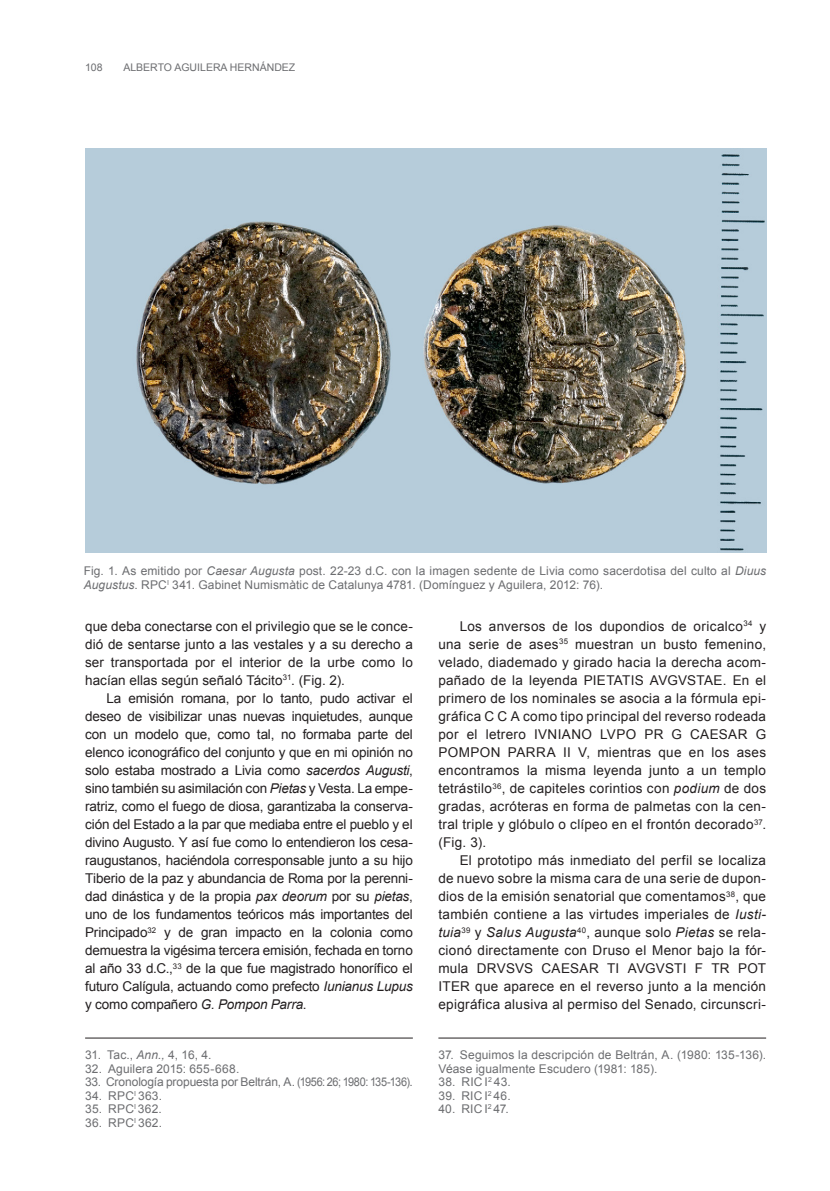
<style>
.page{position:relative;width:830px;height:1191px;background:#fff}
.page>*{position:absolute;margin:0;border:0;box-sizing:border-box;transform-origin:0 0}
.t1{font:13.5px/18px "Arial";letter-spacing:.015em;color:#231f20;text-align:justify}
.t2{font:12px/13.5px "Arial";letter-spacing:.01em;color:#6c6d70}
.t3{font:12px "Arial";letter-spacing:-.01em;color:#6c6d70}
.t4{font:10.5px "Arial";color:#6c6d70}
.s1{font-style:italic}
</style>
<div class="page">
<img style="left:85px;top:149px;width:680px;height:404px">
<hr style="left:85px;top:1037px;width:327px;height:1px;background:#231f20">
<hr style="left:438px;top:1037px;width:327px;height:1px;background:#231f20">
<p class="t4" style="left:85px;top:62px;width:19px">108</p>
<p class="t4" style="left:123px;top:62px;width:173px">ALBERTO AGUILERA HERNÁNDEZ</p>
<p class="t2" style="left:84px;top:563px;width:683px;line-height:14.4px">Fig. 1. As emitido por <span class="s1">Caesar Augusta</span> post. 22-23 d.C. con la imagen sedente de Livia como sacerdotisa del culto al <span class="s1">Diuus<br>Augustus</span>. RPC<sup>I</sup> 341. Gabinet Numismàtic de Catalunya 4781. (Domínguez y Aguilera, 2012: 76).</p>
<p class="t1" style="left:85px;top:617px;width:329px">que deba conectarse con el privilegio que se le conce&shy;dió de sentarse junto a las vestales y a su derecho a ser transportada por el interior de la urbe como lo hacían ellas según señaló Tácito<sup>31</sup>. (Fig. 2).</p>
<p class="t1" style="left:85px;top:689px;width:329px;text-indent:21px">La emisión romana, por lo tanto, pudo activar el deseo de visibilizar unas nuevas inquietudes, aunque con un modelo que, como tal, no formaba parte del elenco iconográfico del conjunto y que en mi opinión no solo estaba mostrado a Livia como <span class="s1">sacerdos Augusti</span>, sino también su asimilación con <span class="s1">Pietas</span> y Vesta. La empe&shy;ratriz, como el fuego de diosa, garantizaba la conserva&shy;ción del Estado a la par que mediaba entre el pueblo y el divino Augusto. Y así fue como lo entendieron los cesa&shy;raugustanos, haciéndola corresponsable junto a su hijo Tiberio de la paz y abundancia de Roma por la perenni&shy;dad dinástica y de la propia <span class="s1">pax deorum</span> por su <span class="s1">pietas</span>, uno de los fundamentos teóricos más importantes del Principado<sup>32</sup> y de gran impacto en la colonia como demuestra la vigésima tercera emisión, fechada en torno al año 33 d.C.,<sup>33</sup> de la que fue magistrado honorífico el futuro Calígula, actuando como prefecto <span class="s1">Iunianus Lupus </span>y como compañero <span class="s1">G. Pompon Parra</span>.</p>
<p class="t2" style="left:85px;top:1048px;width:128px">31. Tac., <span class="s1">Ann.,</span> 4, 16, 4.</p>
<p class="t2" style="left:85px;top:1062px;width:156px">32. Aguilera 2015: 655-668.</p>
<p class="t3" style="left:85px;top:1075px;width:329px">33. Cronología propuesta por Beltrán, A. (1956: 26; 1980: 135-136).</p>
<p class="t2" style="left:85px;top:1089px;width:78px">34. RPC<sup>I</sup> 363.</p>
<p class="t2" style="left:85px;top:1102px;width:78px">35. RPC<sup>I</sup> 362.</p>
<p class="t2" style="left:85px;top:1116px;width:78px">36. RPC<sup>I</sup> 362.</p>
<p class="t1" style="left:438px;top:617px;width:329px;text-indent:21px">Los anversos de los dupondios de oricalco<sup>34</sup> y una serie de ases<sup>35</sup> muestran un busto femenino, velado, diademado y girado hacia la derecha acom&shy;pañado de la leyenda PIETATIS AVGVSTAE. En el primero de los nominales se asocia a la fórmula epi&shy;gráfica C C A como tipo principal del reverso rodeada por el letrero IVNIANO LVPO PR G CAESAR G POMPON PARRA II V, mientras que en los ases encontramos la misma leyenda junto a un templo tetrástilo<sup>36</sup>, de capiteles corintios con <span class="s1">podium</span> de dos gradas, acróteras en forma de palmetas con la cen&shy;tral triple y glóbulo o clípeo en el frontón decorado<sup>37</sup>. (Fig. 3).</p>
<p class="t1" style="left:438px;top:851px;width:329px;text-indent:21px">El prototipo más inmediato del perfil se localiza de nuevo sobre la misma cara de una serie de dupon&shy;dios de la emisión senatorial que comentamos<sup>38</sup>, que también contiene a las virtudes imperiales de <span class="s1">Iusti&shy;tuia</span><sup>39</sup> y <span class="s1">Salus Augusta</span><sup>40</sup>, aunque solo <span class="s1">Pietas</span> se rela&shy;cionó directamente con Druso el Menor bajo la fór&shy;mula DRVSVS CAESAR TI AVGVSTI F TR POT ITER que aparece en el reverso junto a la mención epigráfica alusiva al permiso del Senado, circunscri-</p>
<p class="t2" style="left:438px;top:1048px;width:329px">37. Seguimos la descripción de Beltrán, A. (1980: 135-136).<br>Véase igualmente Escudero (1981: 185).</p>
<p class="t2" style="left:438px;top:1075px;width:74px">38. RIC I<sup>2</sup> 43.</p>
<p class="t2" style="left:438px;top:1089px;width:74px">39. RIC I<sup>2</sup> 46.</p>
<p class="t2" style="left:438px;top:1102px;width:72px">40. RIC I<sup>2</sup> 47.</p>
</div>
